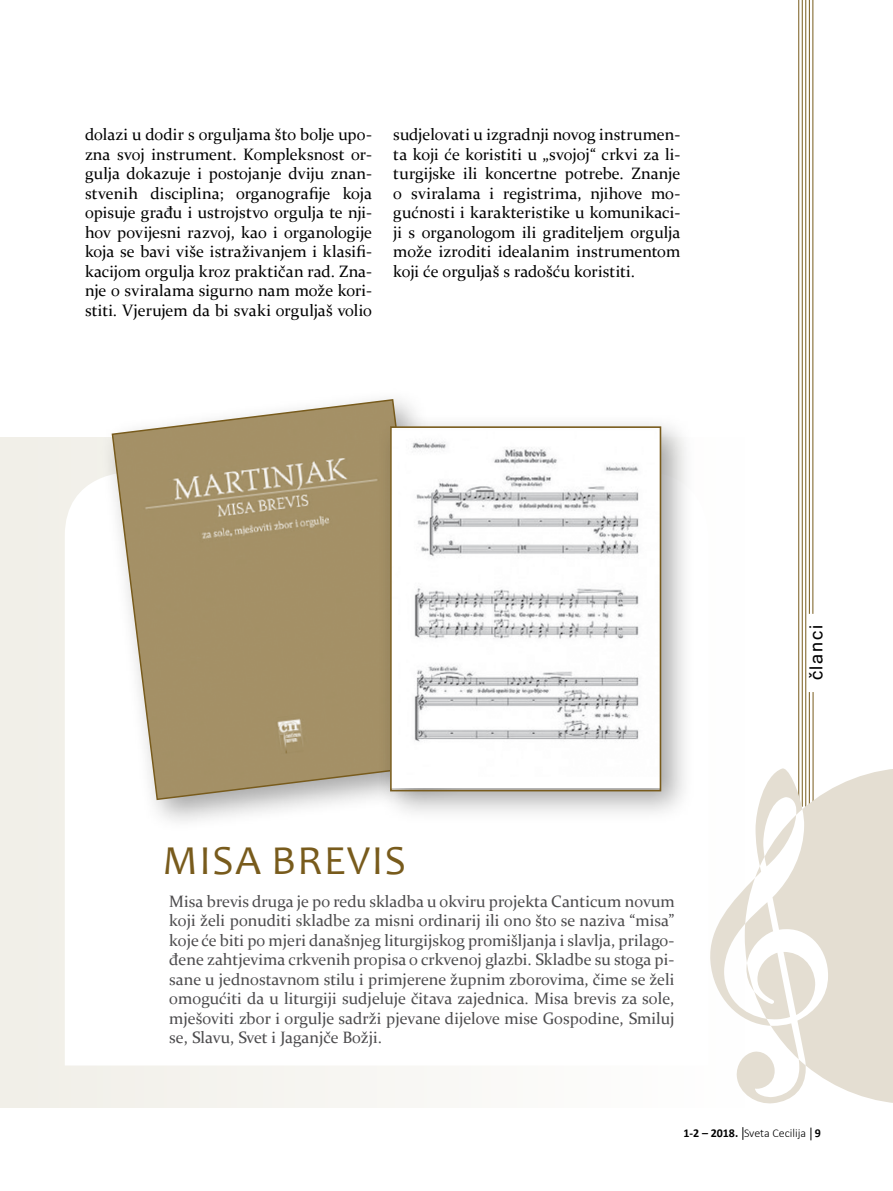
<style>
.page{position:relative;width:893px;height:1191px;background:#fff}
.page>*{position:absolute;margin:0;border:0;box-sizing:border-box;transform-origin:0 0}
.t1{font:41.4px "Candara";color:#785b1c}
.t2{font:18px "Microsoft Sans Serif";letter-spacing:.1em;color:#000}
.t3{font:16.5px/19.5px "Constantia";letter-spacing:.005em;color:#000;text-align:justify}
.t4{font:16.5px/19.5px "Constantia";color:#4c4b4d;text-align:justify}
.t5{font:300 12px "Calibri";color:#000}
.s1{font-weight:700}
</style>
<div class="page">
<svg style="left:810px;top:1127px;width:1px;height:13px"></svg>
<svg style="left:742px;top:1127px;width:1px;height:12px"></svg>
<hr style="left:802px;top:0;width:1px;height:806px;background:#785b1c">
<hr style="left:813px;top:0;width:1px;height:614px;background:#785b1c">
<hr style="left:798px;top:0;width:1px;height:806px;background:#785b1c">
<hr style="left:809px;top:0;width:1px;height:614px;background:#785b1c">
<hr style="left:805px;top:0;width:1px;height:806px;background:#785b1c">
<hr style="left:809px;top:692px;width:1px;height:114px;background:#785b1c">
<hr style="left:813px;top:692px;width:1px;height:114px;background:#785b1c">
<svg style="left:745px;top:766px;width:148px;height:338px"></svg>
<div style="left:0;top:437px;width:745px;height:671px;background:linear-gradient(to right,#f1efe8,#fefefe)"></div>
<svg style="left:65px;top:472px;width:643px;height:593px"></svg>
<div style="left:100px;top:387px;width:371px;height:446px;background:#000;opacity:.35"></div>
<svg style="left:111px;top:398px;width:328px;height:403px;background:#b1a17e"></svg>
<div style="left:377px;top:413px;width:319px;height:412px;background:#000;opacity:.35"></div>
<img style="left:393px;top:429px;width:265px;height:358px">
<div style="left:390px;top:426px;width:271px;height:365px;border:2px solid #785b1c"></div>
<p class="t3" style="left:85px;top:124px;width:289px">dolazi u dodir s orguljama što bolje upo&shy;zna svoj instrument. Kompleksnost or&shy;gulja dokazuje i postojanje dviju znan&shy;stvenih disciplina; organografije koja opisuje građu i ustrojstvo orgulja te nji&shy;hov povijesni razvoj, kao i organologije koja se bavi više istraživanjem i klasifi&shy;kacijom orgulja kroz praktičan rad. Zna&shy;nje o sviralama sigurno nam može kori&shy;stiti. Vjerujem da bi svaki orguljaš volio</p>
<p class="t3" style="left:393px;top:124px;width:289px">sudjelovati u izgradnji novog instrumen&shy;ta koji će koristiti u „svojoj“ crkvi za li&shy;turgijske ili koncertne potrebe. Znanje o sviralama i registrima, njihove mo&shy;gućnosti i karakteristike u komunikaci&shy;ji s organologom ili graditeljem orgulja može izroditi idealanim instrumentom koji će orguljaš s radošću koristiti.</p>
<h1 class="t1" style="left:163px;top:835px;width:58px">MISA</h1>
<h1 class="t1" style="left:272px;top:835px;width:23px">BREVIS</h1>
<p class="t4" style="left:169px;top:890px;width:507px">Misa brevis druga je po redu skladba u okviru projekta Canticum novum koji želi ponuditi skladbe za misni ordinarij ili ono što se naziva “misa” koje će biti po mjeri današnjeg liturgijskog promišljanja i slavlja, prilago&shy;đene zahtjevima crkvenih propisa o crkvenoj glazbi. Skladbe su stoga pi&shy;sane u jednostavnom stilu i primjerene župnim zborovima, čime se želi omogućiti da u liturgiji sudjeluje čitava zajednica. Misa brevis za sole, mješoviti zbor i orgulje sadrži pjevane dijelove mise Gospodine, Smiluj se, Slavu, Svet i Jaganjče Božji.</p>
<p class="t2" style="left:805px;top:680px;width:57px;rotate:-90deg">članci</p>
<p class="t5" style="left:683px;top:1125px;width:139px"><span class="s1">1-2 – 2018.</span> Sveta Cecilija <span class="s1">9</span></p>
</div>
